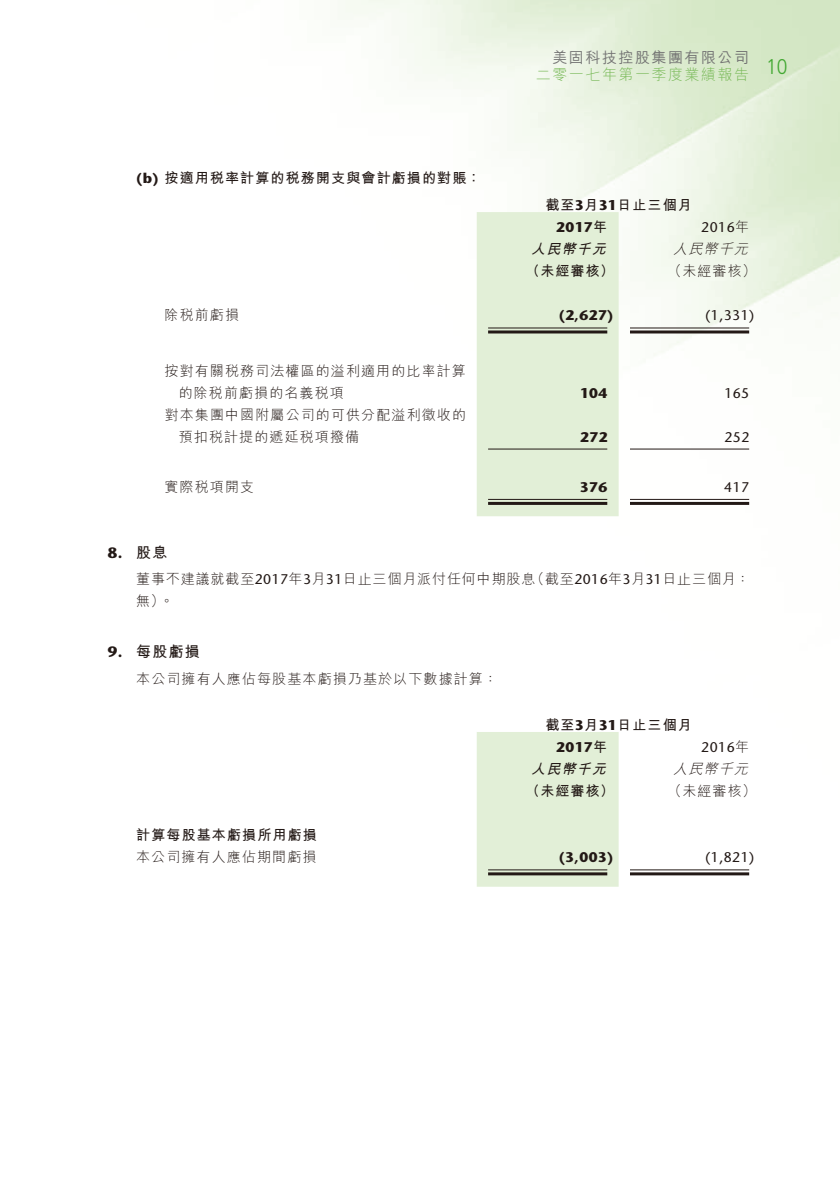
<style>
.page{position:relative;width:840px;height:1191px;background:#fff}
.page>*{position:absolute;margin:0;border:0;box-sizing:border-box;transform-origin:0 0}
.t1{font:300 21.4px "Frutiger LT Std";color:#42a832;scale:.9 1}
.t2{font:300 15px "M Hei HK";letter-spacing:.1em;color:#76b855}
.t3{font:500 15px "M Hei HK";letter-spacing:.1em;color:#727272}
.t4{font:700 15px "M Hei HK";letter-spacing:.08em;color:#231916}
.t5{font:700 15px "Stone Sans Std";color:#231916}
.t6{font:300 14px/22px "M Hei HK";letter-spacing:.08em;color:#231916}
.t7{font:700 14px "M Hei HK";letter-spacing:.08em;color:#231916}
.t8{font:500 14px "Stone Sans Std";letter-spacing:.03em;color:#231916}
.t9{font:700 14px "Stone Sans Std";letter-spacing:.03em;color:#231916}
.t10{font:300 14px/22px "M Hei HK";letter-spacing:.06em;color:#231916}
.t11{font:italic 300 14px "M Hei HK";color:#231916}
.t12{font:italic 700 14px "M Hei HK";color:#231916}
.s1{font-family:"Stone Sans Std"}
.s2{font-family:"M Hei HK"}
.s3{font-family:"M Hei HK";font-weight:300}
.s4{font-family:"Stone Sans Std";font-weight:500}
</style>
<div class="page">
<img style="left:338px;top:0;width:501px;height:802px">
<div style="left:476px;top:212px;width:142px;height:304px;background:#e2efd7"></div>
<hr style="left:488px;top:327px;width:119px;height:1px;background:#231916">
<hr style="left:488px;top:330px;width:119px;height:3px;background:#231916">
<hr style="left:629px;top:327px;width:119px;height:1px;background:#231916">
<hr style="left:629px;top:330px;width:119px;height:3px;background:#231916">
<hr style="left:488px;top:448px;width:119px;height:1px;background:#231916">
<hr style="left:629px;top:448px;width:119px;height:1px;background:#231916">
<hr style="left:488px;top:499px;width:119px;height:1px;background:#231916">
<hr style="left:488px;top:502px;width:119px;height:3px;background:#231916">
<hr style="left:629px;top:499px;width:119px;height:1px;background:#231916">
<hr style="left:629px;top:502px;width:119px;height:3px;background:#231916">
<div style="left:476px;top:732px;width:142px;height:154px;background:#e2efd7"></div>
<hr style="left:488px;top:869px;width:119px;height:1px;background:#231916">
<hr style="left:488px;top:872px;width:119px;height:3px;background:#231916">
<hr style="left:629px;top:869px;width:119px;height:1px;background:#231916">
<hr style="left:629px;top:872px;width:119px;height:3px;background:#231916">
<p class="t3" style="left:552px;top:47px;width:198px">美固科技控股集團有限公司</p>
<p class="t2" style="left:535px;top:64px;width:214px">二零一七年第一季度業績報告</p>
<h1 class="t1" style="left:765px;top:54px;width:25px">10</h1>
<p class="t7" style="left:136px;top:167px;width:346px"><span class="s1">b( )</span> 按適用稅率計算的稅務開支與會計虧損的對賬：</p>
<p class="t6" style="left:164px;top:304px;width:76px">除稅前虧損</p>
<p class="t6" style="left:164px;top:359px;width:303px">按對有關稅務司法權區的溢利適用的比率計算</p>
<p class="t6" style="left:165px;top:381px;width:303px;text-indent:14px">的除稅前虧損的名義稅項<br>對本集團中國附屬公司的可供分配溢利徵收的</p>
<p class="t6" style="left:179px;top:425px;width:182px">預扣稅計提的遞延稅項撥備</p>
<p class="t6" style="left:164px;top:475px;width:91px">實際稅項開支</p>
<p class="t7" style="left:545px;top:195px;width:148px">截至<span class="s1">3</span>月<span class="s1">31</span>日止三個月</p>
<p class="t9" style="left:556px;top:219px;width:53px">2017<span class="s2">年</span></p>
<p class="t8" style="left:701px;top:219px;width:49px">2016<span class="s3">年</span></p>
<p class="t12" style="left:531px;top:239px;width:81px">人民幣千元</p>
<p class="t11" style="left:672px;top:239px;width:81px">人民幣千元</p>
<p class="t7" style="left:525px;top:261px;width:90px">（未經審核）</p>
<p class="t6" style="left:667px;top:260px;width:90px">（未經審核(</p>
<p class="t9" style="left:558px;top:307px;width:56px">)2,627(</p>
<p class="t8" style="left:705px;top:307px;width:50px">)1,331(</p>
<p class="t9" style="left:579px;top:384px;width:29px">104</p>
<p class="t8" style="left:724px;top:384px;width:26px">165</p>
<p class="t9" style="left:580px;top:428px;width:29px">272</p>
<p class="t8" style="left:724px;top:428px;width:26px">252</p>
<p class="t9" style="left:579px;top:478px;width:29px">376</p>
<p class="t8" style="left:723px;top:478px;width:26px">417</p>
<p class="t5" style="left:108px;top:543px;width:16px">8.</p>
<p class="t5" style="left:108px;top:643px;width:16px">9.</p>
<p class="t4" style="left:136px;top:541px;width:33px">股息</p>
<p class="t10" style="left:160px;top:568px;width:377px;text-indent:-24px">董事不建議就截至<span class="s4">2017</span>年<span class="s4">3</span>月<span class="s4">31</span>日止三個月派付任何中期股息。</p>
<p class="t6" style="left:530px;top:568px;width:220px">（截至<span class="s4">2016</span>年<span class="s4">3</span>月<span class="s4">31</span>日止三個月：</p>
<p class="t6" style="left:136px;top:590px;width:30px">無(</p>
<p class="t4" style="left:136px;top:641px;width:65px">每股虧損</p>
<p class="t6" style="left:136px;top:667px;width:362px">本公司擁有人應佔每股基本虧損乃基於以下數據計算：</p>
<p class="t7" style="left:136px;top:825px;width:182px">計算每股基本虧損所用虧損</p>
<p class="t6" style="left:136px;top:845px;width:182px">本公司擁有人應佔期間虧損</p>
<p class="t7" style="left:545px;top:715px;width:148px">截至<span class="s1">3</span>月<span class="s1">31</span>日止三個月</p>
<p class="t9" style="left:556px;top:739px;width:53px">2017<span class="s2">年</span></p>
<p class="t8" style="left:701px;top:739px;width:49px">2016<span class="s3">年</span></p>
<p class="t12" style="left:531px;top:759px;width:81px">人民幣千元</p>
<p class="t11" style="left:672px;top:759px;width:81px">人民幣千元</p>
<p class="t7" style="left:525px;top:781px;width:90px">（未經審核）</p>
<p class="t6" style="left:667px;top:779px;width:90px">（未經審核(</p>
<p class="t9" style="left:558px;top:849px;width:56px">)3,003(</p>
<p class="t8" style="left:705px;top:849px;width:50px">)1,821(</p>
</div>
